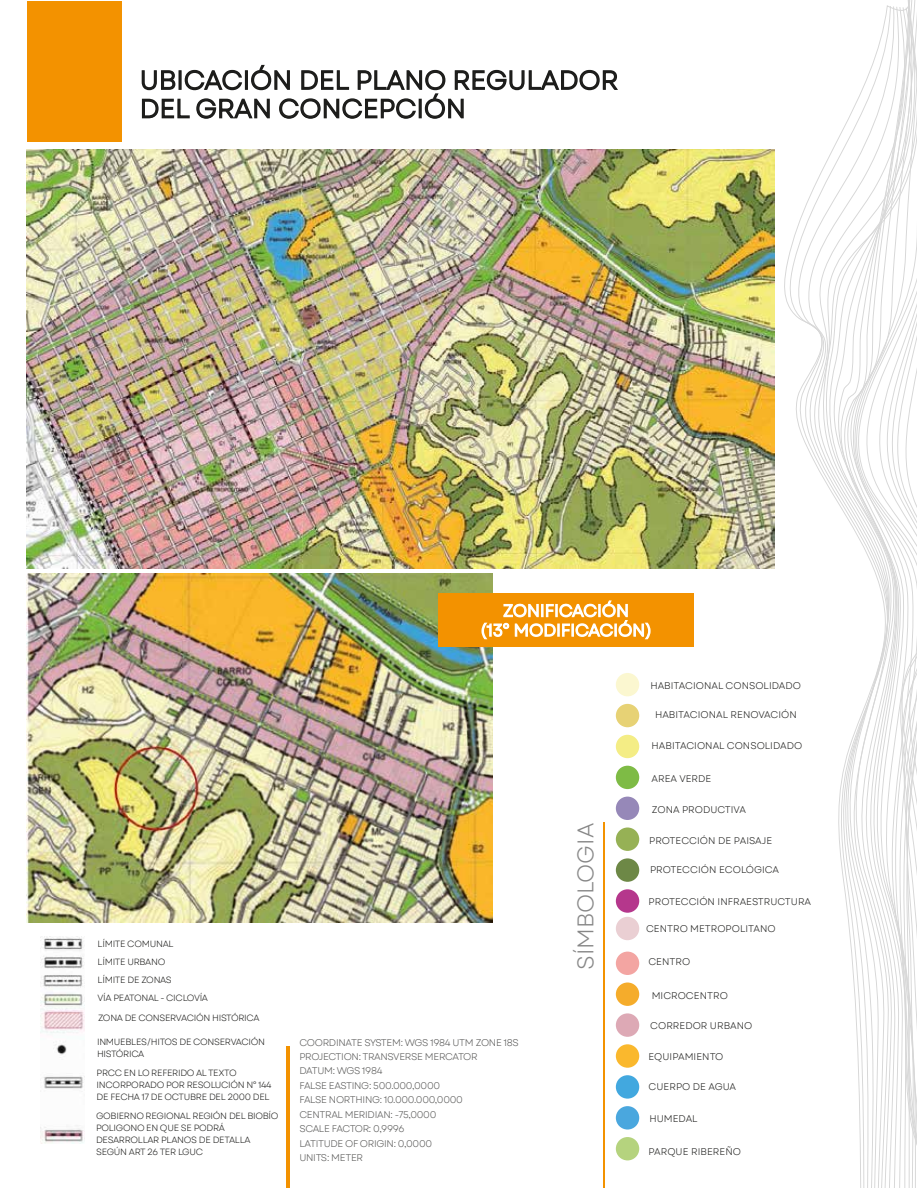
<style>
.page{position:relative;width:918px;height:1188px;background:#fff}
.page>*{position:absolute;margin:0;border:0;box-sizing:border-box;transform-origin:0 0}
.t1{font:22.5px "Garet";color:#878787}
.t2{font:9.6px "Garet";color:#1d1d1b}
.t3{font:9.6px/14.4px "Garet";letter-spacing:-.035em;color:#575756}
.t4{font:9px/12px "Garet";letter-spacing:-.035em;color:#1d1d1b}
</style>
<div class="page">
<div style="left:27px;top:1px;width:94px;height:141px;background:#f39200"></div>
<img style="left:27px;top:150px;width:747px;height:418px">
<img style="left:27px;top:574px;width:465px;height:349px">
<img style="left:41px;top:937px;width:44px;height:206px">
<div style="left:438px;top:593px;width:256px;height:53px;background:#f39200"></div>
<svg style="left:481px;top:600px;width:170px;height:52px"></svg>
<div style="left:616px;top:673px;width:23px;height:23px;background:#fbf7d0;border-radius:50%"></div>
<div style="left:616px;top:704px;width:23px;height:23px;background:#e7d275;border-radius:50%"></div>
<div style="left:616px;top:735px;width:23px;height:23px;background:#f4ed85;border-radius:50%"></div>
<div style="left:616px;top:766px;width:23px;height:23px;background:#7ebb45;border-radius:50%"></div>
<div style="left:616px;top:828px;width:23px;height:23px;background:#96b155;border-radius:50%"></div>
<div style="left:616px;top:797px;width:23px;height:23px;background:#9688b8;border-radius:50%"></div>
<div style="left:616px;top:858px;width:23px;height:24px;background:#6d8846;border-radius:50%"></div>
<div style="left:616px;top:889px;width:23px;height:24px;background:#b5378c;border-radius:50%"></div>
<div style="left:616px;top:917px;width:23px;height:23px;background:#eacfd3;border-radius:50%"></div>
<div style="left:616px;top:983px;width:23px;height:23px;background:#f5ac2b;border-radius:50%"></div>
<div style="left:616px;top:952px;width:23px;height:23px;background:#f3a5a2;border-radius:50%"></div>
<div style="left:616px;top:1013px;width:23px;height:24px;background:#dda9b5;border-radius:50%"></div>
<div style="left:616px;top:1044px;width:23px;height:24px;background:#fab82d;border-radius:50%"></div>
<div style="left:616px;top:1075px;width:23px;height:24px;background:#42a8df;border-radius:50%"></div>
<div style="left:616px;top:1106px;width:23px;height:24px;background:#4aa7de;border-radius:50%"></div>
<div style="left:616px;top:1137px;width:23px;height:23px;background:#b5d37e;border-radius:50%"></div>
<hr style="left:286px;top:1046px;width:3px;height:142px;background:#f39200">
<hr style="left:603px;top:822px;width:1px;height:366px;background:#f39200">
<svg style="left:141px;top:64px;width:477px;height:55px"></svg>
<svg style="left:908px;top:6px;width:9px;height:1182px"></svg>
<svg style="left:903px;top:6px;width:5px;height:1182px"></svg>
<svg style="left:896px;top:7px;width:7px;height:1181px"></svg>
<svg style="left:891px;top:6px;width:5px;height:1182px"></svg>
<svg style="left:787px;top:5px;width:104px;height:1183px"></svg>
<p class="t4" style="left:98px;top:936px;width:112px;line-height:18px">LÍMITE COMUNAL<br>LÍMITE URBANO<br>LÍMITE DE ZONAS<br>VÍA PEATONAL - CICLOVÍA</p>
<p class="t4" style="left:98px;top:1012px;width:163px">ZONA DE CONSERVACIÓN HISTÓRICA</p>
<p class="t4" style="left:97px;top:1036px;width:170px">INMUEBLES/HITOS DE CONSERVACIÓN<br>HISTÓRICA</p>
<p class="t3" style="left:299px;top:1035px;width:221px">COORDINATE SYSTEM: WGS 1984 UTM ZONE 18S<br>PROJECTION: TRANSVERSE MERCATOR<br>DATUM: WGS 1984<br>FALSE EASTING: 500.000,0000<br>FALSE NORTHING: 10.000.000,0000<br>CENTRAL MERIDIAN: -75,0000<br>SCALE FACTOR: 0,9996<br>LATITUDE OF ORIGIN: 0,0000<br>UNITS: METER</p>
<p class="t4" style="left:97px;top:1067px;width:177px">PRCC EN LO REFERIDO AL TEXTO<br>INCORPORADO POR RESOLUCIÓN N° 144<br>DE FECHA 17 DE OCTUBRE DEL 2000 DEL</p>
<p class="t4" style="left:96px;top:1110px;width:184px">GOBIERNO REGIONAL REGIÓN DEL BIOBÍO<br>POLIGONO EN QUE SE PODRÁ<br>DESARROLLAR PLANOS DE DETALLA<br>SEGÚN ART 26 TER LGUC</p>
<h1 class="t1" style="left:572px;top:970px;width:149px;rotate:-90deg">SÍMBOLOGIA</h1>
<p class="t2" style="left:650px;top:680px;width:152px">HABITACIONAL CONSOLIDADO</p>
<p class="t2" style="left:655px;top:709px;width:143px">HABITACIONAL RENOVACIÓN</p>
<p class="t2" style="left:652px;top:740px;width:152px">HABITACIONAL CONSOLIDADO</p>
<p class="t2" style="left:652px;top:772px;width:61px">AREA VERDE</p>
<p class="t2" style="left:652px;top:804px;width:96px">ZONA PRODUCTIVA</p>
<p class="t2" style="left:649px;top:835px;width:125px">PROTECCIÓN DE PAISAJE</p>
<p class="t2" style="left:650px;top:864px;width:130px">PROTECCIÓN ECOLÓGICA</p>
<p class="t2" style="left:649px;top:896px;width:164px">PROTECCIÓN INFRAESTRUCTURA</p>
<p class="t2" style="left:646px;top:923px;width:131px">CENTRO METROPOLITANO</p>
<p class="t2" style="left:648px;top:956px;width:43px">CENTRO</p>
<p class="t2" style="left:652px;top:990px;width:78px">MICROCENTRO</p>
<p class="t2" style="left:650px;top:1020px;width:104px">CORREDOR URBANO</p>
<p class="t2" style="left:649px;top:1051px;width:76px">EQUIPAMIENTO</p>
<p class="t2" style="left:649px;top:1081px;width:89px">CUERPO DE AGUA</p>
<p class="t2" style="left:649px;top:1113px;width:50px">HUMEDAL</p>
<p class="t2" style="left:649px;top:1145px;width:94px">PARQUE RIBEREÑO</p>
</div>
